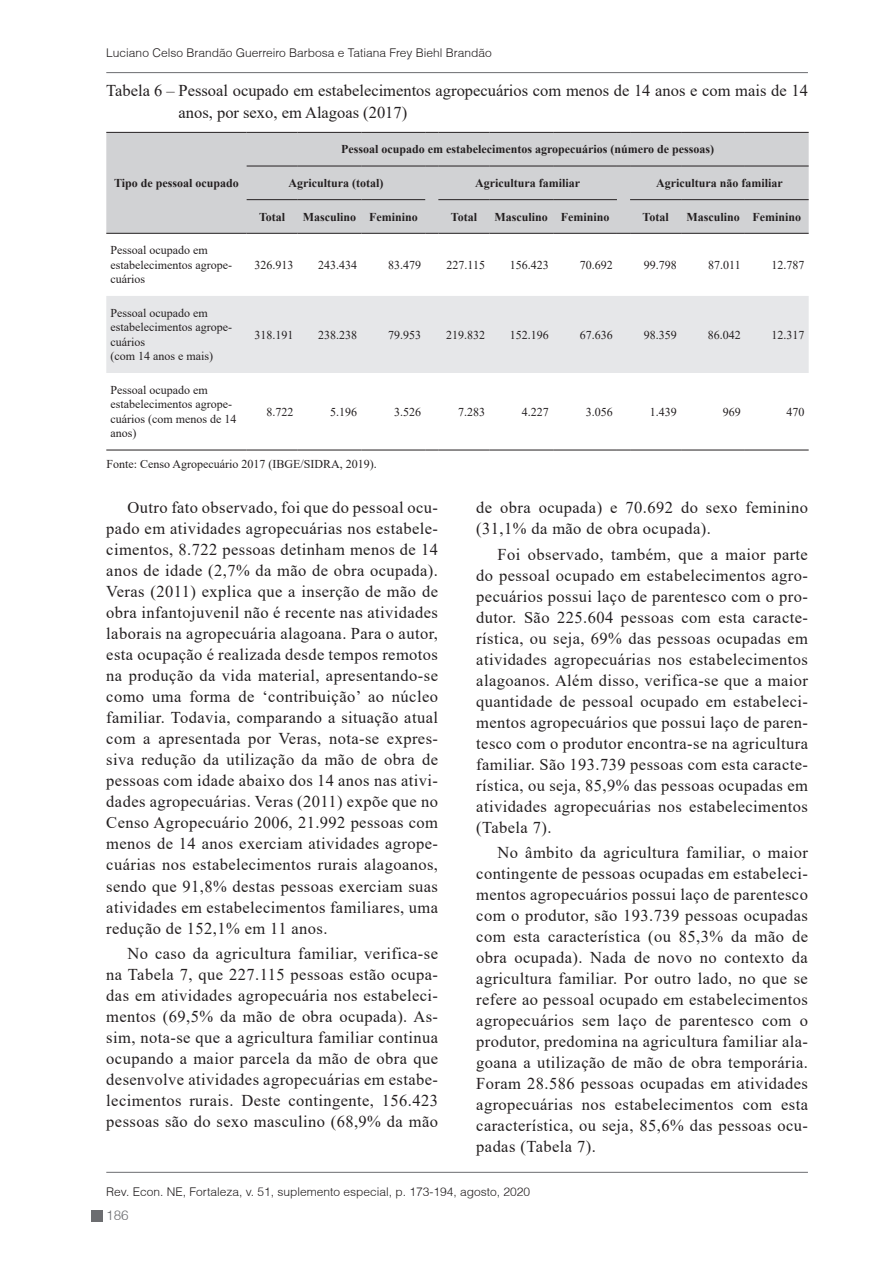
<style>
.page{position:relative;width:893px;height:1263px;background:#fff}
.page>*{position:absolute;margin:0;border:0;box-sizing:border-box;transform-origin:0 0}
.t1{font:16.5px/21px "Times New Roman";letter-spacing:.025em;color:#231f20;text-align:justify}
.t2{font:16.5px/21px "Times New Roman";color:#231f20}
.t3{font:300 13.5px "Helvetica";color:#6c6d70}
.t4{font:12px/14.4px "Times New Roman";color:#231f20}
.t5{font:700 12px "Times New Roman";color:#231f20}
.t6{font:300 12px "Helvetica";color:#231f20}
</style>
<div class="page">
<hr style="left:106px;top:72px;width:702px;height:1px;background:#6c6d70">
<hr style="left:106px;top:1172px;width:702px;height:1px;background:#6c6d70">
<div style="left:91px;top:1210px;width:11px;height:12px;background:#6c6d70"></div>
<div style="left:106px;top:133px;width:703px;height:100px;background:#d1d2d4"></div>
<div style="left:106px;top:296px;width:703px;height:77px;background:#e6e7e9"></div>
<hr style="left:106px;top:132px;width:141px;height:1px;background:#231f20">
<hr style="left:106px;top:233px;width:141px;height:1px;background:#231f20">
<hr style="left:247px;top:132px;width:51px;height:1px;background:#231f20">
<hr style="left:298px;top:132px;width:63px;height:1px;background:#231f20">
<hr style="left:361px;top:132px;width:64px;height:1px;background:#231f20">
<svg style="left:425px;top:132px;width:13px;height:1px"></svg>
<hr style="left:438px;top:132px;width:51px;height:1px;background:#231f20">
<hr style="left:489px;top:132px;width:64px;height:1px;background:#231f20">
<hr style="left:553px;top:132px;width:64px;height:1px;background:#231f20">
<svg style="left:617px;top:132px;width:13px;height:1px"></svg>
<hr style="left:630px;top:132px;width:51px;height:1px;background:#231f20">
<hr style="left:681px;top:132px;width:64px;height:1px;background:#231f20">
<hr style="left:745px;top:132px;width:64px;height:1px;background:#231f20">
<hr style="left:247px;top:166px;width:51px;height:1px;background:#231f20">
<hr style="left:298px;top:166px;width:63px;height:1px;background:#231f20">
<hr style="left:361px;top:166px;width:64px;height:1px;background:#231f20">
<hr style="left:438px;top:166px;width:51px;height:1px;background:#231f20">
<hr style="left:489px;top:166px;width:64px;height:1px;background:#231f20">
<hr style="left:553px;top:166px;width:64px;height:1px;background:#231f20">
<hr style="left:630px;top:166px;width:51px;height:1px;background:#231f20">
<hr style="left:681px;top:166px;width:64px;height:1px;background:#231f20">
<hr style="left:745px;top:166px;width:64px;height:1px;background:#231f20">
<hr style="left:247px;top:199px;width:51px;height:1px;background:#231f20">
<hr style="left:298px;top:199px;width:63px;height:1px;background:#231f20">
<hr style="left:361px;top:199px;width:64px;height:1px;background:#231f20">
<hr style="left:438px;top:199px;width:51px;height:1px;background:#231f20">
<hr style="left:489px;top:199px;width:64px;height:1px;background:#231f20">
<hr style="left:553px;top:199px;width:64px;height:1px;background:#231f20">
<hr style="left:630px;top:199px;width:51px;height:1px;background:#231f20">
<hr style="left:681px;top:199px;width:64px;height:1px;background:#231f20">
<hr style="left:745px;top:199px;width:64px;height:1px;background:#231f20">
<hr style="left:247px;top:233px;width:51px;height:1px;background:#231f20">
<hr style="left:298px;top:233px;width:63px;height:1px;background:#231f20">
<hr style="left:361px;top:233px;width:64px;height:1px;background:#231f20">
<hr style="left:438px;top:233px;width:51px;height:1px;background:#231f20">
<hr style="left:489px;top:233px;width:64px;height:1px;background:#231f20">
<hr style="left:553px;top:233px;width:64px;height:1px;background:#231f20">
<hr style="left:630px;top:233px;width:51px;height:1px;background:#231f20">
<hr style="left:681px;top:233px;width:64px;height:1px;background:#231f20">
<hr style="left:745px;top:233px;width:64px;height:1px;background:#231f20">
<hr style="left:106px;top:450px;width:141px;height:1px;background:#231f20">
<hr style="left:247px;top:450px;width:51px;height:1px;background:#231f20">
<hr style="left:298px;top:450px;width:63px;height:1px;background:#231f20">
<hr style="left:361px;top:450px;width:64px;height:1px;background:#231f20">
<svg style="left:425px;top:450px;width:13px;height:1px"></svg>
<hr style="left:438px;top:450px;width:51px;height:1px;background:#231f20">
<hr style="left:489px;top:450px;width:64px;height:1px;background:#231f20">
<hr style="left:553px;top:450px;width:64px;height:1px;background:#231f20">
<svg style="left:617px;top:450px;width:13px;height:1px"></svg>
<hr style="left:630px;top:450px;width:51px;height:1px;background:#231f20">
<hr style="left:681px;top:450px;width:64px;height:1px;background:#231f20">
<hr style="left:745px;top:450px;width:64px;height:1px;background:#231f20">
<svg style="left:425px;top:166px;width:13px;height:1px"></svg>
<svg style="left:425px;top:233px;width:13px;height:1px"></svg>
<svg style="left:617px;top:166px;width:13px;height:1px"></svg>
<svg style="left:617px;top:233px;width:13px;height:1px"></svg>
<p class="t6" style="left:106px;top:45px;width:387px">Luciano Celso Brandão Guerreiro Barbosa e Tatiana Frey Biehl Brandão</p>
<p class="t2" style="left:179px;top:80px;width:631px;text-indent:-72px">Tabela 6 – Pessoal ocupado em estabelecimentos agropecuários com menos de 14 anos e com mais de 14 anos, por sexo, em Alagoas (2017)</p>
<p class="t5" style="left:114px;top:174px;width:126px">Tipo de pessoal ocupado</p>
<p class="t4" style="left:111px;top:243px;width:123px">Pessoal ocupado em estabelecimentos agrope&shy;cuários</p>
<p class="t4" style="left:111px;top:305px;width:123px">Pessoal ocupado em estabelecimentos agrope&shy;cuários<br>(com 14 anos e mais)</p>
<p class="t4" style="left:111px;top:382px;width:127px">Pessoal ocupado em estabelecimentos agrope&shy;cuários (com menos de 14 anos)</p>
<p class="t5" style="left:341px;top:141px;width:375px">Pessoal ocupado em estabelecimentos agropecuários (número de pessoas)</p>
<p class="t5" style="left:288px;top:174px;width:96px">Agricultura (total)</p>
<p class="t5" style="left:475px;top:174px;width:106px">Agricultura familiar</p>
<p class="t5" style="left:656px;top:174px;width:128px">Agricultura não familiar</p>
<p class="t5" style="left:259px;top:208px;width:28px">Total</p>
<p class="t5" style="left:303px;top:208px;width:116px">Masculino Feminino</p>
<p class="t5" style="left:451px;top:208px;width:28px">Total</p>
<p class="t5" style="left:495px;top:208px;width:116px">Masculino Feminino</p>
<p class="t5" style="left:642px;top:208px;width:28px">Total</p>
<p class="t5" style="left:686px;top:208px;width:116px">Masculino Feminino</p>
<p class="t4" style="left:254px;top:257px;width:40px">326.913</p>
<p class="t4" style="left:318px;top:257px;width:40px">243.434</p>
<p class="t4" style="left:388px;top:257px;width:34px">83.479</p>
<p class="t4" style="left:447px;top:257px;width:40px">227.115</p>
<p class="t4" style="left:510px;top:257px;width:40px">156.423</p>
<p class="t4" style="left:580px;top:257px;width:34px">70.692</p>
<p class="t4" style="left:644px;top:257px;width:34px">99.798</p>
<p class="t4" style="left:708px;top:257px;width:34px">87.011</p>
<p class="t4" style="left:771px;top:257px;width:34px">12.787</p>
<p class="t4" style="left:254px;top:327px;width:40px">318.191</p>
<p class="t4" style="left:318px;top:327px;width:40px">238.238</p>
<p class="t4" style="left:388px;top:327px;width:34px">79.953</p>
<p class="t4" style="left:446px;top:327px;width:40px">219.832</p>
<p class="t4" style="left:510px;top:327px;width:40px">152.196</p>
<p class="t4" style="left:580px;top:327px;width:34px">67.636</p>
<p class="t4" style="left:644px;top:327px;width:34px">98.359</p>
<p class="t4" style="left:708px;top:327px;width:34px">86.042</p>
<p class="t4" style="left:771px;top:327px;width:34px">12.317</p>
<p class="t4" style="left:266px;top:404px;width:28px">8.722</p>
<p class="t4" style="left:330px;top:404px;width:28px">5.196</p>
<p class="t4" style="left:394px;top:404px;width:28px">3.526</p>
<p class="t4" style="left:458px;top:404px;width:28px">7.283</p>
<p class="t4" style="left:522px;top:404px;width:28px">4.227</p>
<p class="t4" style="left:586px;top:404px;width:28px">3.056</p>
<p class="t4" style="left:650px;top:404px;width:28px">1.439</p>
<p class="t4" style="left:723px;top:404px;width:19px">969</p>
<p class="t4" style="left:786px;top:404px;width:19px">470</p>
<p class="t4" style="left:106px;top:456px;width:272px">Fonte: Censo Agropecuário 2017 (IBGE/SIDRA, 2019).</p>
<p class="t1" style="left:106px;top:497px;width:333px;text-indent:21px">Outro fato observado, foi que do pessoal ocu&shy;pado em atividades agropecuárias nos estabele&shy;cimentos, 8.722 pessoas detinham menos de 14 anos de idade (2,7% da mão de obra ocupada).<br>Veras (2011) explica que a inserção de mão de obra infantojuvenil não é recente nas atividades laborais na agropecuária alagoana. Para o autor, esta ocupação é realizada desde tempos remotos na produção da vida material, apresentando-se como uma forma de ‘contribuição’ ao núcleo familiar. Todavia, comparando a situação atual com a apresentada por Veras, nota-se expres&shy;siva redução da utilização da mão de obra de pessoas com idade abaixo dos 14 anos nas ativi&shy;dades agropecuárias. Veras (2011) expõe que no Censo Agropecuário 2006, 21.992 pessoas com menos de 14 anos exerciam atividades agrope&shy;cuárias nos estabelecimentos rurais alagoanos, sendo que 91,8% destas pessoas exerciam suas atividades em estabelecimentos familiares, uma redução de 152,1% em 11 anos.</p>
<p class="t1" style="left:106px;top:942px;width:333px;text-indent:21px">No caso da agricultura familiar, verifica-se na Tabela 7, que 227.115 pessoas estão ocupa&shy;das em atividades agropecuária nos estabeleci&shy;mentos (69,5% da mão de obra ocupada). As&shy;sim, nota-se que a agricultura familiar continua ocupando a maior parcela da mão de obra que desenvolve atividades agropecuárias em estabe&shy;lecimentos rurais. Deste contingente, 156.423 pessoas são do sexo masculino (68,9% da mão</p>
<p class="t1" style="left:476px;top:497px;width:333px">de obra ocupada) e 70.692 do sexo feminino (31,1% da mão de obra ocupada).</p>
<p class="t1" style="left:476px;top:543px;width:333px;text-indent:21px">Foi observado, também, que a maior parte do pessoal ocupado em estabelecimentos agro&shy;pecuários possui laço de parentesco com o pro&shy;dutor. São 225.604 pessoas com esta caracte&shy;rística, ou seja, 69% das pessoas ocupadas em atividades agropecuárias nos estabelecimentos alagoanos. Além disso, verifica-se que a maior quantidade de pessoal ocupado em estabeleci&shy;mentos agropecuários que possui laço de paren&shy;tesco com o produtor encontra-se na agricultura familiar. São 193.739 pessoas com esta caracte&shy;rística, ou seja, 85,9% das pessoas ocupadas em atividades agropecuárias nos estabelecimentos (Tabela 7).</p>
<p class="t1" style="left:476px;top:841px;width:333px;text-indent:21px">No âmbito da agricultura familiar, o maior contingente de pessoas ocupadas em estabeleci&shy;mentos agropecuários possui laço de parentesco com o produtor, são 193.739 pessoas ocupadas com esta característica (ou 85,3% da mão de obra ocupada). Nada de novo no contexto da agricultura familiar. Por outro lado, no que se refere ao pessoal ocupado em estabelecimentos agropecuários sem laço de parentesco com o produtor, predomina na agricultura familiar ala&shy;goana a utilização de mão de obra temporária.<br>Foram 28.586 pessoas ocupadas em atividades agropecuárias nos estabelecimentos com esta característica, ou seja, 85,6% das pessoas ocu&shy;padas (Tabela 7).</p>
<p class="t6" style="left:106px;top:1185px;width:425px">Rev. Econ. NE, Fortaleza, v. 51, suplemento especial, p. 173-194, agosto, 2020</p>
<p class="t3" style="left:106px;top:1206px;width:24px">186</p>
</div>
